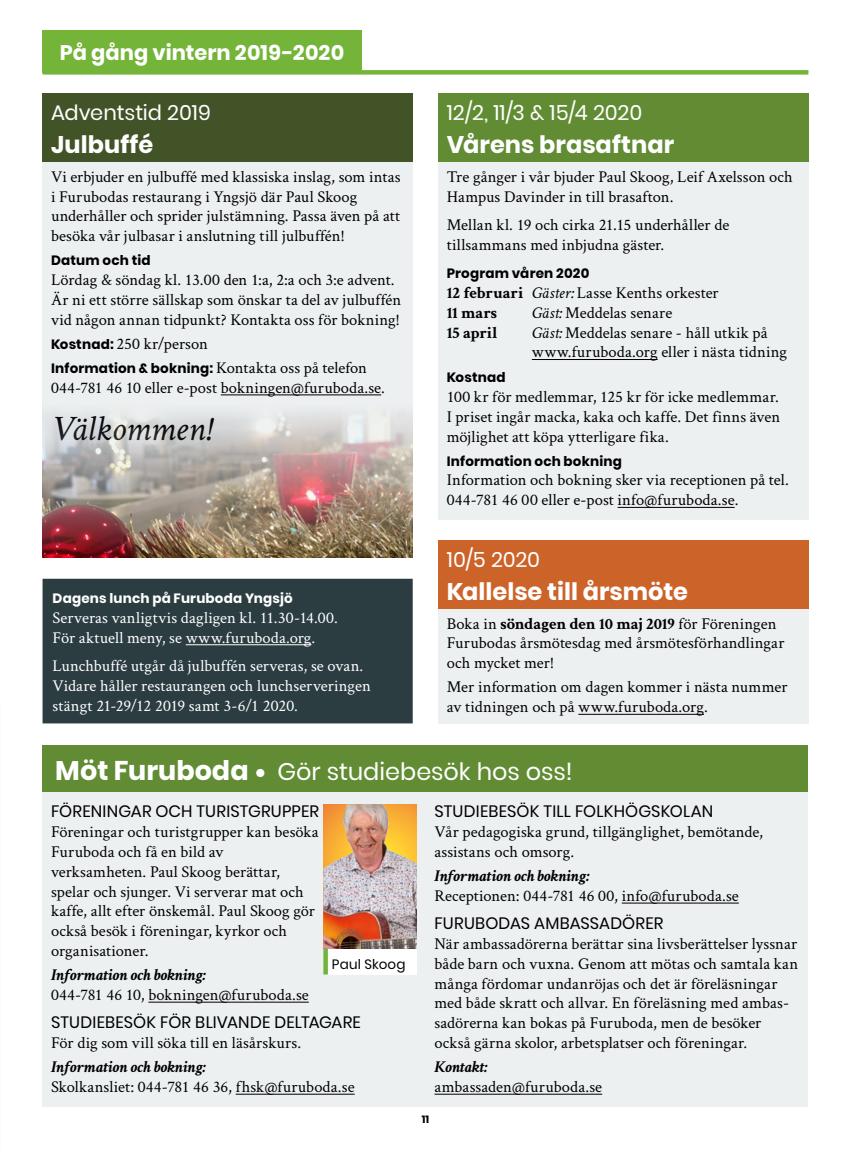
<style>
.page{position:relative;width:851px;height:1149px;background:#fff}
.page>*{position:absolute;margin:0;border:0;box-sizing:border-box;transform-origin:0 0}
.t1{font:italic 36px "Crimson Text";letter-spacing:-.01em;color:#000}
.t2{font:700 24px "Poppins";color:#fff}
.t3{font:24px "Poppins";color:#fff}
.t4{font:21px "Poppins";letter-spacing:-.01em;color:#fff}
.t5{font:700 21px "Poppins";color:#fff}
.t6{font:16.5px/19.8px "Crimson Text";letter-spacing:.005em;color:#000}
.t7{font:16.5px/19.8px "Crimson Text";letter-spacing:.005em;color:#fff}
.t8{font:16.5px "Poppins";letter-spacing:.01em;color:#000}
.t9{font:italic 700 16.5px "Crimson Text";color:#000}
.t10{font:700 16.5px "Crimson Text";color:#000}
.t11{font:700 13.5px "Poppins";letter-spacing:.015em;color:#000}
.t12{font:700 13.5px "Poppins";letter-spacing:.015em;color:#fff}
.t13{font:13.5px "Poppins";letter-spacing:.015em;color:#000}
.t14{font:700 10.5px "Poppins";color:#000}
.s1{font-family:"Poppins";font-weight:700;font-size:13.5px}
.s2{font-family:"Crimson Text";font-weight:400;font-size:16.5px}
.s3{font-weight:700}
.s4{font-style:italic}
.s5{font-weight:700;font-size:27px}
</style>
<div class="page">
<svg style="left:808px;top:455px;width:1px;height:24px"></svg>
<div style="left:43px;top:30px;width:318px;height:42px;background:#73b439"></div>
<div style="left:43px;top:70px;width:765px;height:5px;background:#73b439"></div>
<div style="left:43px;top:770px;width:765px;height:336px;background:#edf0f1"></div>
<hr style="left:148px;top:1001px;width:161px;height:1px;background:#000">
<hr style="left:236px;top:1093px;width:118px;height:1px;background:#000">
<hr style="left:621px;top:902px;width:117px;height:1px;background:#000">
<hr style="left:434px;top:1093px;width:168px;height:1px;background:#000">
<div style="left:43px;top:744px;width:765px;height:47px;background:#618c34"></div>
<div style="left:327px;top:948px;width:90px;height:26px;background:#fff"></div>
<div style="left:323px;top:948px;width:5px;height:26px;background:#71b43a"></div>
<img style="left:323px;top:804px;width:94px;height:144px">
<hr style="left:323px;top:948px;width:94px;height:1px;background:#000;opacity:.75">
<div style="left:43px;top:136px;width:369px;height:421px;background:#edf0f1"></div>
<hr style="left:221px;top:394px;width:160px;height:1px;background:#000">
<div style="left:43px;top:94px;width:369px;height:68px;background:#425427"></div>
<div style="left:438px;top:149px;width:370px;height:370px;background:#edf0f1"></div>
<hr style="left:531px;top:359px;width:126px;height:1px;background:#000">
<hr style="left:617px;top:507px;width:117px;height:1px;background:#000">
<div style="left:438px;top:94px;width:370px;height:68px;background:#618c34"></div>
<div style="left:438px;top:553px;width:370px;height:170px;background:#edf0f1"></div>
<hr style="left:578px;top:713px;width:126px;height:1px;background:#000">
<div style="left:438px;top:540px;width:370px;height:68px;background:#cc6329"></div>
<img style="left:43px;top:412px;width:369px;height:145px">
<div style="left:43px;top:579px;width:369px;height:143px;background:#2b3d41"></div>
<hr style="left:186px;top:644px;width:125px;height:1px;background:#fff">
<div style="left:43px;top:578px;width:369px;height:145px;border:2px solid #2b3d41"></div>
<p class="t5" style="left:60px;top:40px;width:286px">På gång vintern 2019-2020</p>
<p class="t4" style="left:51px;top:100px;width:161px">Adventstid 2019</p>
<h2 class="t2" style="left:51px;top:131px;width:104px">Julbuffé</h2>
<p class="t6" style="left:51px;top:166px;width:351px">Vi erbjuder en julbuffé med klassiska inslag, som intas i Furubodas restaurang i Yngsjö där Paul Skoog underhåller och sprider julstämning. Passa även på att besöka vår julbasar i anslutning till julbuffén!</p>
<p class="t11" style="left:51px;top:253px;width:101px">Datum och tid</p>
<p class="t6" style="left:51px;top:269px;width:351px">Lördag &amp; söndag kl. 13.00 den 1:a, 2:a och 3:e advent.<br>Är ni ett större sällskap som önskar ta del av julbuffén vid någon annan tidpunkt? Kontakta oss för bokning!</p>
<p class="t6" style="left:51px;top:333px;width:158px"><span class="s1">Kostnad:</span> 250 kr/person</p>
<p class="t11" style="left:51px;top:360px;width:317px">Information &amp; bokning: <span class="s2">Kontakta oss på telefon</span></p>
<p class="t6" style="left:51px;top:377px;width:335px">044-781 46 10 eller e-post bokningen@furuboda.se.</p>
<h1 class="t1" style="left:51px;top:408px;width:162px">Välkommen!</h1>
<p class="t4" style="left:446px;top:100px;width:197px">12/2, 11/3 &amp; 15/4 2020</p>
<h2 class="t2" style="left:446px;top:131px;width:229px">Vårens brasaftnar</h2>
<p class="t6" style="left:446px;top:166px;width:347px">Tre gånger i vår bjuder Paul Skoog, Leif Axelsson och<br>Hampus Davinder in till brasafton.</p>
<p class="t6" style="left:446px;top:214px;width:284px">Mellan kl. 19 och cirka 21.15 underhåller de tillsammans med inbjudna gäster.</p>
<p class="t11" style="left:446px;top:265px;width:144px">Program våren 2020</p>
<p class="t6" style="left:446px;top:282px;width:273px"><span class="s3">12 februari</span> <span class="s4">Gäster:</span> Lasse Kenths orkester<br><span class="s3">11 mars</span></p>
<p class="t6" style="left:531px;top:302px;width:142px"><span class="s4">Gäst:</span> Meddelas senare</p>
<p class="t10" style="left:446px;top:322px;width:52px">15 april</p>
<p class="t6" style="left:531px;top:321px;width:257px"><span class="s4">Gäst:</span> Meddelas senare - håll utkik på www.furuboda.org eller i nästa tidning</p>
<p class="t11" style="left:446px;top:369px;width:60px">Kostnad</p>
<p class="t6" style="left:446px;top:386px;width:335px;text-align:justify">100 kr för medlemmar, 125 kr för icke medlemmar.<br>I priset ingår macka, kaka och kaffe. Det finns även möjlighet att köpa ytterligare fika.</p>
<p class="t11" style="left:446px;top:453px;width:177px">Information och bokning</p>
<p class="t6" style="left:446px;top:469px;width:343px">Information och bokning sker via receptionen på tel.<br>044-781 46 00 eller e-post info@furuboda.se.</p>
<p class="t4" style="left:446px;top:547px;width:95px">10/5 2020</p>
<p class="t12" style="left:53px;top:590px;width:242px">Dagens lunch på Furuboda Yngsjö</p>
<h2 class="t2" style="left:446px;top:577px;width:243px">Kallelse till årsmöte</h2>
<p class="t7" style="left:53px;top:606px;width:287px">Serveras vanligtvis dagligen kl. 11.30-14.00.<br>För aktuell meny, se www.furuboda.org.</p>
<p class="t7" style="left:53px;top:655px;width:320px">Lunchbuffé utgår då julbuffén serveras, se ovan.<br>Vidare håller restaurangen och lunchserveringen stängt 21-29/12 2019 samt 3-6/1 2020.</p>
<p class="t6" style="left:446px;top:612px;width:339px">Boka in <span class="s3">söndagen den 10 maj 2019</span> för Föreningen<br>Furubodas årsmötesdag med årsmötesförhandlingar och mycket mer!</p>
<p class="t6" style="left:446px;top:676px;width:342px">Mer information om dagen kommer i nästa nummer av tidningen och på www.furuboda.org.</p>
<h2 class="t3" style="left:55px;top:757px;width:519px"><span class="s5">Möt Furuboda •</span> Gör studiebesök hos oss!</h2>
<p class="t8" style="left:51px;top:801px;width:269px">FÖRENINGAR OCH TURISTGRUPPER</p>
<p class="t6" style="left:51px;top:821px;width:269px">Föreningar och turistgrupper kan besöka Furuboda och få en bild av verksamheten. Paul Skoog berättar, spelar och sjunger. Vi serverar mat och kaffe, allt efter önskemål. Paul Skoog gör också besök i föreningar, kyrkor och organisationer.</p>
<p class="t9" style="left:51px;top:964px;width:157px">Information och bokning:</p>
<p class="t6" style="left:51px;top:983px;width:259px">044-781 46 10, bokningen@furuboda.se</p>
<p class="t8" style="left:51px;top:1012px;width:311px">STUDIEBESÖK FÖR BLIVANDE DELTAGARE</p>
<p class="t6" style="left:51px;top:1031px;width:251px">För dig som vill söka till en läsårskurs.</p>
<p class="t9" style="left:51px;top:1056px;width:157px">Information och bokning:</p>
<p class="t6" style="left:51px;top:1075px;width:305px">Skolkansliet: 044-781 46 36, fhsk@furuboda.se</p>
<p class="t13" style="left:332px;top:955px;width:75px">Paul Skoog</p>
<p class="t8" style="left:434px;top:801px;width:280px">STUDIEBESÖK TILL FOLKHÖGSKOLAN</p>
<p class="t6" style="left:434px;top:821px;width:330px">Vår pedagogiska grund, tillgänglighet, bemötande, assistans och omsorg.</p>
<p class="t9" style="left:434px;top:865px;width:157px">Information och bokning:</p>
<p class="t6" style="left:434px;top:884px;width:306px">Receptionen: 044-781 46 00, info@furuboda.se</p>
<p class="t8" style="left:434px;top:913px;width:230px">FURUBODAS AMBASSADÖRER</p>
<p class="t6" style="left:434px;top:932px;width:365px">När ambassadörerna berättar sina livsberättelser lyssnar både barn och vuxna. Genom att mötas och samtala kan många fördomar undanröjas och det är föreläsningar med både skratt och allvar. En föreläsning med ambas&shy;sadörerna kan bokas på Furuboda, men de besöker också gärna skolor, arbetsplatser och föreningar.</p>
<p class="t9" style="left:434px;top:1056px;width:55px">Kontakt:</p>
<p class="t6" style="left:434px;top:1075px;width:169px">ambassaden@furuboda.se</p>
<p class="t14" style="left:421px;top:1112px;width:9px">11</p>
</div>
